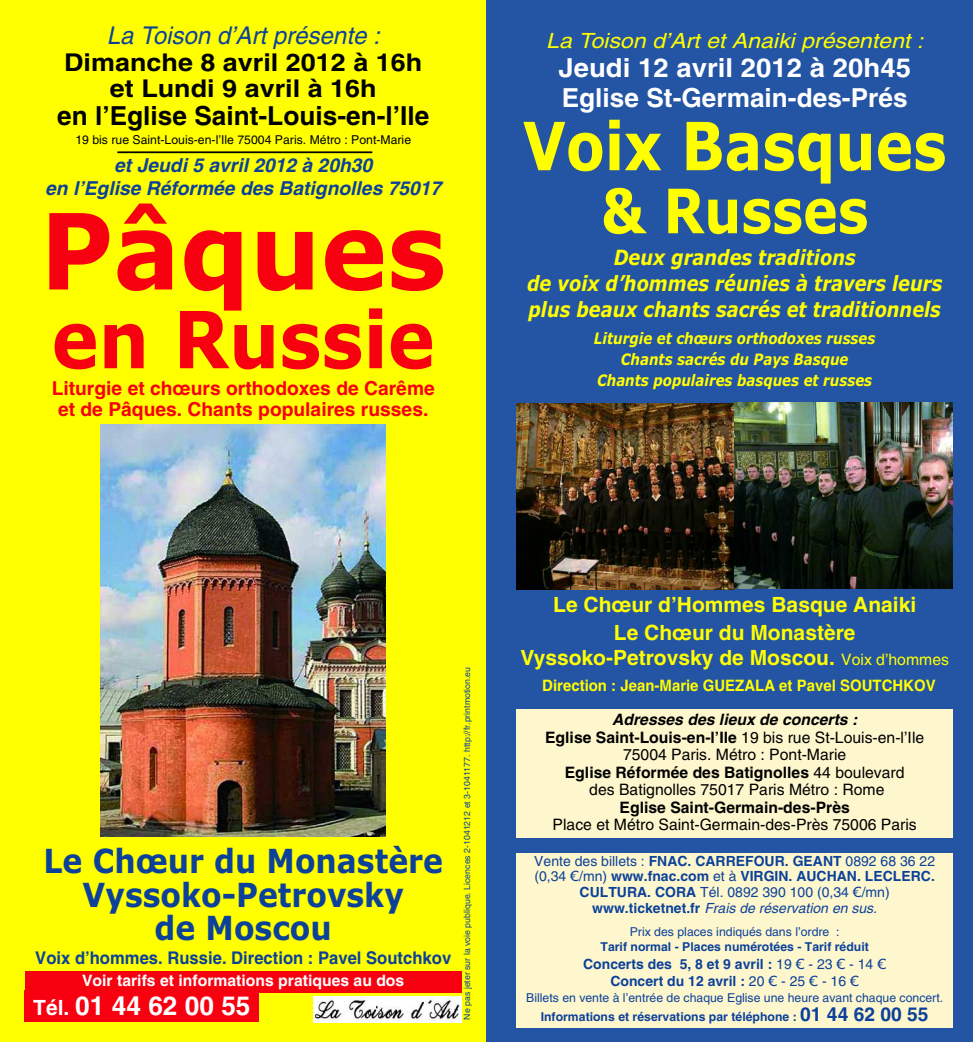
<style>
.page{position:relative;width:973px;height:1042px;background:#fff}
.page>*{position:absolute;margin:0;border:0;box-sizing:border-box;transform-origin:0 0}
.t1{font:700 105px "Verdana";color:#f70111;scale:.95 1}
.t2{font:700 78.75px "Verdana";color:#f70111;scale:.9 1}
.t3{font:700 66.5px "Verdana";color:#ff0;scale:.85 1}
.t4{font:700 61.25px "Verdana";color:#ff0;scale:.85 1}
.t5{font:700 33.25px/33.2px "Verdana";color:#0c419a;text-align:center;scale:.9 1}
.t6{font:700 26.25px/29.8px "Helvetica";color:#fff;scale:1.05 1}
.t7{font:700 26.25px "Helvetica";color:#000}
.t8{font:700 26.25px "Helvetica";color:#fff}
.t9{font:700 24.5px/26.2px "Helvetica";color:#000;text-align:center;scale:1.1 1}
.t10{font:italic 24.5px "Helvetica";color:#0c419a}
.t11{font:italic 700 21px/26.2px "Verdana";color:#ff0;text-align:center;scale:.85 1}
.t12{font:700 21px/28px "Helvetica";color:#ff0;text-align:center}
.t13{font:italic 21px "Helvetica";color:#ff0;scale:1.1 1}
.t14{font:700 19.25px/21px "Helvetica";color:#f70111;text-align:center}
.t15{font:italic 700 19.25px/22.8px "Helvetica";color:#0c419a;text-align:center}
.t16{font:700 17.5px "Helvetica";color:#0c419a;scale:.95 1}
.t17{font:15.75px/17.5px "Helvetica";color:#000;text-align:center}
.t18{font:italic 700 15.75px/21px "Verdana";color:#ff0;text-align:center;scale:.85 1}
.t19{font:700 15.75px "Helvetica";color:#ff0;scale:.95 1}
.t20{font:700 15.75px "Helvetica";color:#fff}
.t21{font:700 15.75px "Helvetica";color:#000}
.t22{font:700 14px/15.8px "Helvetica";color:#0c419a;text-align:center}
.t23{font:12.25px/19.2px "Helvetica";color:#0c419a;text-align:center}
.t24{font:12.25px "Helvetica";color:#000}
.t25{font:700 12.25px "Helvetica";color:#0c419a}
.t26{font:8.75px "Helvetica";color:#0c419a}
.s1{font-size:21px}
.s2{font-weight:400;font-size:15.75px}
.s3{font-weight:700;font-style:italic}
.s4{font-weight:700}
.s5{font-weight:400}
.s6{font-family:"Verdana";font-weight:400}
.s7{font-weight:400;font-style:italic}
.s8{font-weight:700;font-size:19.25px}
</style>
<div class="page">
<div style="left:0;top:0;width:486px;height:1042px;background:#ff0"></div>
<img style="left:314px;top:997px;width:147px;height:25px">
<img style="left:100px;top:424px;width:286px;height:412px">
<div style="left:25px;top:990px;width:234px;height:32px;background:#f70111"></div>
<div style="left:25px;top:971px;width:436px;height:21px;background:#f70111"></div>
<hr style="left:117px;top:151px;width:255px;height:2px;background:#000">
<div style="left:486px;top:0;width:486px;height:1042px;background:#2454a4"></div>
<div style="left:516px;top:853px;width:436px;height:174px;background:#fef7ce"></div>
<img style="left:516px;top:403px;width:218px;height:186px">
<img style="left:734px;top:403px;width:218px;height:186px">
<div style="left:516px;top:710px;width:436px;height:128px;background:#fef7ce"></div>
<h3 class="t10" style="left:107px;top:27px;width:274px">La Toison d’Art présente :</h3>
<h3 class="t9" style="left:64px;top:51px;width:327px">Dimanche 8 avril 2012 à 16h et Lundi 9 avril à 16h</h3>
<h3 class="t7" style="left:57px;top:105px;width:373px">en l’Eglise Saint-Louis-en-l’Ile</h3>
<p class="t24" style="left:75px;top:135px;width:337px">19 bis rue Saint-Louis-en-l’Ile 75004 Paris. Métro : Pont-Marie</p>
<h3 class="t15" style="left:45px;top:156px;width:397px">et Jeudi 5 avril 2012 à 20h30<br>en l’Eglise Réformée des Batignolles 75017</h3>
<h1 class="t1" style="left:40px;top:192px;width:429px">Pâques</h1>
<h2 class="t2" style="left:52px;top:295px;width:427px">en Russie</h2>
<h3 class="t14" style="left:52px;top:379px;width:384px">Liturgie et chœurs orthodoxes de Carême et de Pâques. Chants populaires russes.</h3>
<h3 class="t13" style="left:546px;top:33px;width:344px">La Toison d’Art et Anaiki présentent :</h3>
<h3 class="t6" style="left:558px;top:55px;width:337px">Jeudi 12 avril 2012 à 20h45<br>Eglise St-Germain-des-Prés</h3>
<h3 class="t3" style="left:522px;top:108px;width:500px">Voix Basques</h3>
<h3 class="t4" style="left:600px;top:176px;width:316px">&amp; Russes</h3>
<h3 class="t11" style="left:527px;top:244px;width:490px">Deux grandes traditions<br>de voix d’hommes réunies à travers leurs plus beaux chants sacrés et traditionnels</h3>
<p class="t18" style="left:594px;top:328px;width:332px">Liturgie et chœurs orthodoxes russes<br>Chants sacrés du Pays Basque<br>Chants populaires basques et russes</p>
<h3 class="t5" style="left:43px;top:845px;width:445px">Le Chœur du Monastère<br>Vyssoko-Petrovsky<br>de Moscou</h3>
<p class="t16" style="left:35px;top:951px;width:439px">Voix d’hommes. Russie. Direction : Pavel Soutchkov</p>
<h3 class="t8" style="left:33px;top:995px;width:219px"><span class="s1">Tél.</span> 01 44 62 00 55</h3>
<p class="t20" style="left:82px;top:974px;width:324px">Voir tarifs et informations pratiques au dos</p>
<p class="t26" style="left:464px;top:1019px;width:354px;rotate:-90deg">Ne pas jeter sur la voie publique. Licences 2-1041212 et 3-1041177. http://fr.printmotion.eu</p>
<h3 class="t12" style="left:553px;top:592px;width:364px">Le Chœur d’Hommes Basque Anaiki<br>Le Chœur du Monastère</h3>
<h3 class="t12" style="left:520px;top:645px;width:430px">Vyssoko-Petrovsky de Moscou. <span class="s2">Voix d’hommes</span></h3>
<p class="t19" style="left:542px;top:679px;width:415px">Direction : Jean-Marie GUEZALA et Pavel SOUTCHKOV</p>
<p class="t17" style="left:545px;top:712px;width:380px"><span class="s3">Adresses des lieux de concerts :<br></span><span class="s4">Eglise Saint-Louis-en-l’Ile</span> 19 bis rue St-Louis-en-l’Ile 75004 Paris. Métro : Pont-Marie<br><span class="s4">Eglise Réformée des Batignolles</span> 44 boulevard<br>des Batignolles 75017 Paris Métro : Rome</p>
<p class="t21" style="left:619px;top:801px;width:232px">Eglise Saint-Germain-des-Près</p>
<p class="t17" style="left:552px;top:817px;width:366px">Place et Métro Saint-Germain-des-Près 75006 Paris</p>
<p class="t22" style="left:534px;top:854px;width:402px"><span class="s5">Vente des billets :</span> FNAC. CARREFOUR. GEANT <span class="s5">0892 68 36 22 (0,34</span> <span class="s6">€</span><span class="s5">/mn)</span> www.fnac.com <span class="s5">et à</span> VIRGIN. AUCHAN. LECLERC.<br>CULTURA. CORA <span class="s5">Tél. 0892 390 100 (0,34</span> <span class="s6">€</span><span class="s5">/mn) </span>www.ticketnet.fr <span class="s7">Frais de réservation en sus.</span></p>
<p class="t23" style="left:629px;top:923px;width:211px">Prix des places indiqués dans l’ordre :</p>
<p class="t25" style="left:600px;top:942px;width:270px">Tarif normal - Places numérotées - Tarif réduit</p>
<p class="t22" style="left:583px;top:956px;width:304px;line-height:17.5px">Concerts des 5, 8 et 9 avril : <span class="s5">19</span> <span class="s6">€</span> <span class="s5">- 23</span> <span class="s6">€</span> <span class="s5">- 14</span> <span class="s6">€<br></span>Concert du 12 avril : <span class="s5">20</span> <span class="s6">€</span> <span class="s5">- 25</span> <span class="s6">€</span> <span class="s5">- 16</span> <span class="s6">€</span></p>
<p class="t23" style="left:526px;top:989px;width:418px">Billets en vente à l’entrée de chaque Eglise une heure avant chaque concert.<br><span class="s4">Informations et réservations par téléphone :</span> <span class="s8">01 44 62 00 55</span></p>
</div>
